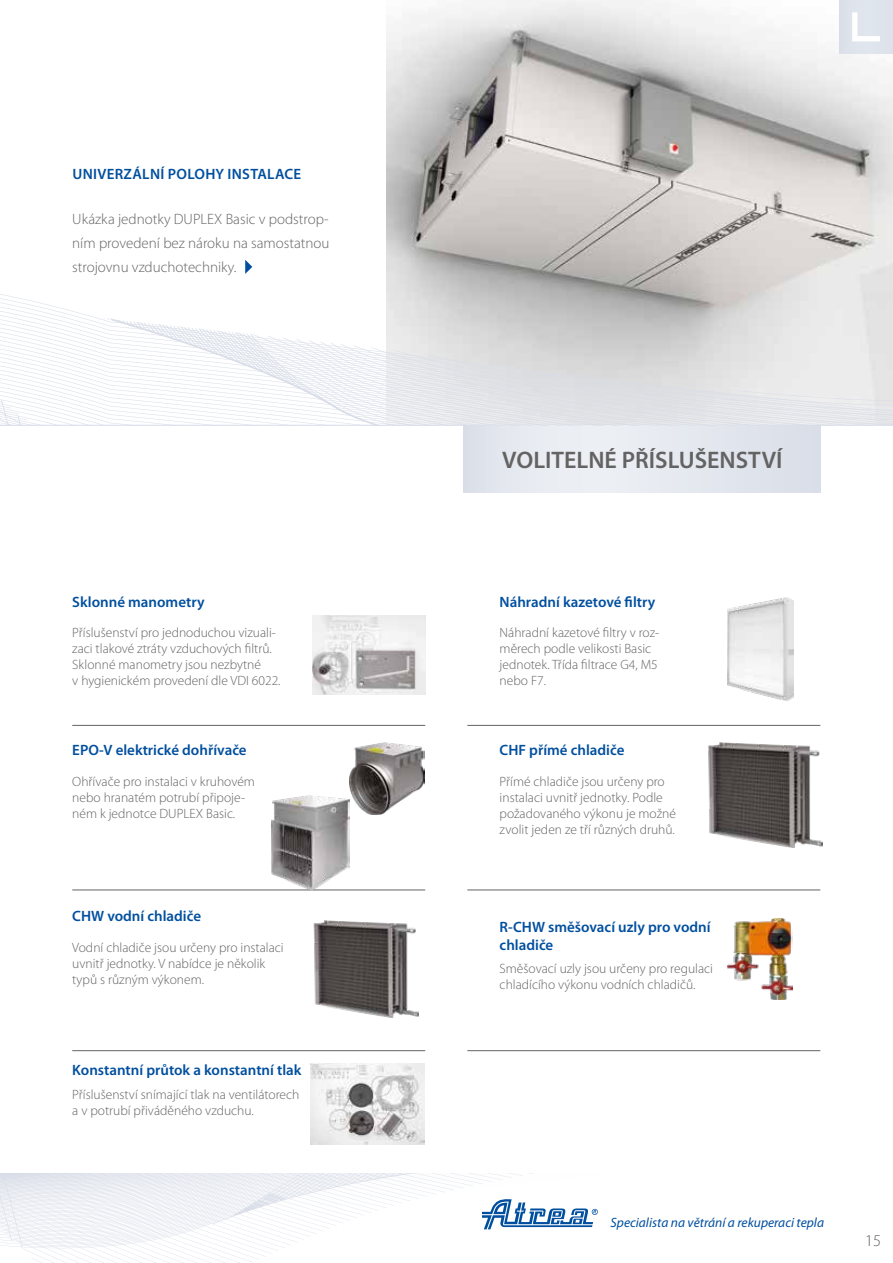
<style>
.page{position:relative;width:893px;height:1263px;background:#fff}
.page>*{position:absolute;margin:0;border:0;box-sizing:border-box;transform-origin:0 0}
.t1{font:600 24px "Myriad Pro";color:#646363}
.t2{font:300 16.5px "Myriad Pro";color:#646363}
.t3{font:600 15px/18px "Myriad Pro";color:#004f9f}
.t4{font:300 15px/24px "Myriad Pro";color:#646363;text-align:justify}
.t5{font:600 15px "Myriad Pro";letter-spacing:.02em;color:#004f9f}
.t6{font:300 13.5px/16.2px "Myriad Pro";color:#646363}
.t7{font:italic 13.5px "Myriad Pro";color:#004f9f}
</style>
<div class="page">
<img style="left:387px;top:0;width:506px;height:228px">
<svg style="left:0;top:1174px;width:598px;height:89px"></svg>
<div style="left:839px;top:0;width:54px;height:54px;background:#dee3eb"></div>
<svg style="left:852px;top:12px;width:28px;height:29px"></svg>
<div style="left:464px;top:425px;width:357px;height:68px;background:#e5e9ef"></div>
<hr style="left:467px;top:725px;width:353px;height:1px;background:#646363">
<hr style="left:72px;top:725px;width:353px;height:1px;background:#646363">
<hr style="left:467px;top:890px;width:353px;height:1px;background:#646363">
<hr style="left:72px;top:890px;width:353px;height:1px;background:#646363">
<hr style="left:467px;top:1050px;width:353px;height:1px;background:#646363">
<hr style="left:72px;top:1050px;width:353px;height:1px;background:#646363">
<img style="left:708px;top:742px;width:115px;height:105px">
<img style="left:313px;top:920px;width:106px;height:97px">
<img style="left:728px;top:597px;width:65px;height:103px">
<img style="left:349px;top:742px;width:75px;height:72px">
<img style="left:271px;top:795px;width:79px;height:95px">
<img style="left:727px;top:919px;width:66px;height:80px">
<img style="left:310px;top:1063px;width:114px;height:81px">
<img style="left:312px;top:615px;width:113px;height:80px">
<svg style="left:0;top:228px;width:893px;height:198px"></svg>
<p class="t5" style="left:72px;top:165px;width:230px">UNIVERZÁLNÍ POLOHY INSTALACE</p>
<p class="t4" style="left:72px;top:207px;width:259px">Ukázka jednotky DUPLEX Basic v podstrop&shy;ním provedení bez nároku na samostatnou strojovnu vzduchotechniky.</p>
<p class="t3" style="left:72px;top:593px;width:134px">Sklonné manometry</p>
<p class="t6" style="left:72px;top:624px;width:210px">Příslušenství pro jednoduchou vizuali&shy;zaci tlakové ztráty vzduchových filtrů.<br>Sklonné manometry jsou nezbytné<br>v hygienickém provedení dle VDI 6022.</p>
<p class="t3" style="left:72px;top:741px;width:176px">EPO-V elektrické dohřívače</p>
<p class="t6" style="left:72px;top:773px;width:184px">Ohřívače pro instalaci v kruhovém nebo hranatém potrubí připoje&shy;ném k jednotce DUPLEX Basic.</p>
<p class="t3" style="left:72px;top:907px;width:130px">CHW vodní chladiče</p>
<p class="t6" style="left:72px;top:939px;width:213px">Vodní chladiče jsou určeny pro instalaci uvnitř jednotky. V nabídce je několik typů s různým výkonem.</p>
<p class="t3" style="left:72px;top:1061px;width:231px">Konstantní průtok a konstantní tlak</p>
<p class="t6" style="left:72px;top:1086px;width:229px">Příslušenství snímající tlak na ventilátorech a v potrubí přiváděného vzduchu.</p>
<h1 class="t1" style="left:502px;top:447px;width:282px">VOLITELNÉ PŘÍSLUŠENSTVÍ</h1>
<p class="t3" style="left:500px;top:593px;width:157px">Náhradní kazetové filtry</p>
<p class="t6" style="left:500px;top:624px;width:161px">Náhradní kazetové filtry v roz&shy;měrech podle velikosti Basic jednotek. Třída filtrace G4, M5 nebo F7.</p>
<p class="t3" style="left:500px;top:741px;width:126px">CHF přímé chladiče</p>
<p class="t6" style="left:500px;top:773px;width:178px">Přímé chladiče jsou určeny pro instalaci uvnitř jednotky. Podle požadovaného výkonu je možné zvolit jeden ze tří různých druhů.</p>
<p class="t3" style="left:500px;top:918px;width:212px">R-CHW směšovací uzly pro vodní chladiče</p>
<p class="t6" style="left:500px;top:960px;width:215px">Směšovací uzly jsou určeny pro regulaci chladícího výkonu vodních chladičů.</p>
<p class="t7" style="left:611px;top:1215px;width:215px">Specialista na větrání a rekuperaci tepla</p>
<p class="t2" style="left:865px;top:1231px;width:18px">15</p>
</div>
